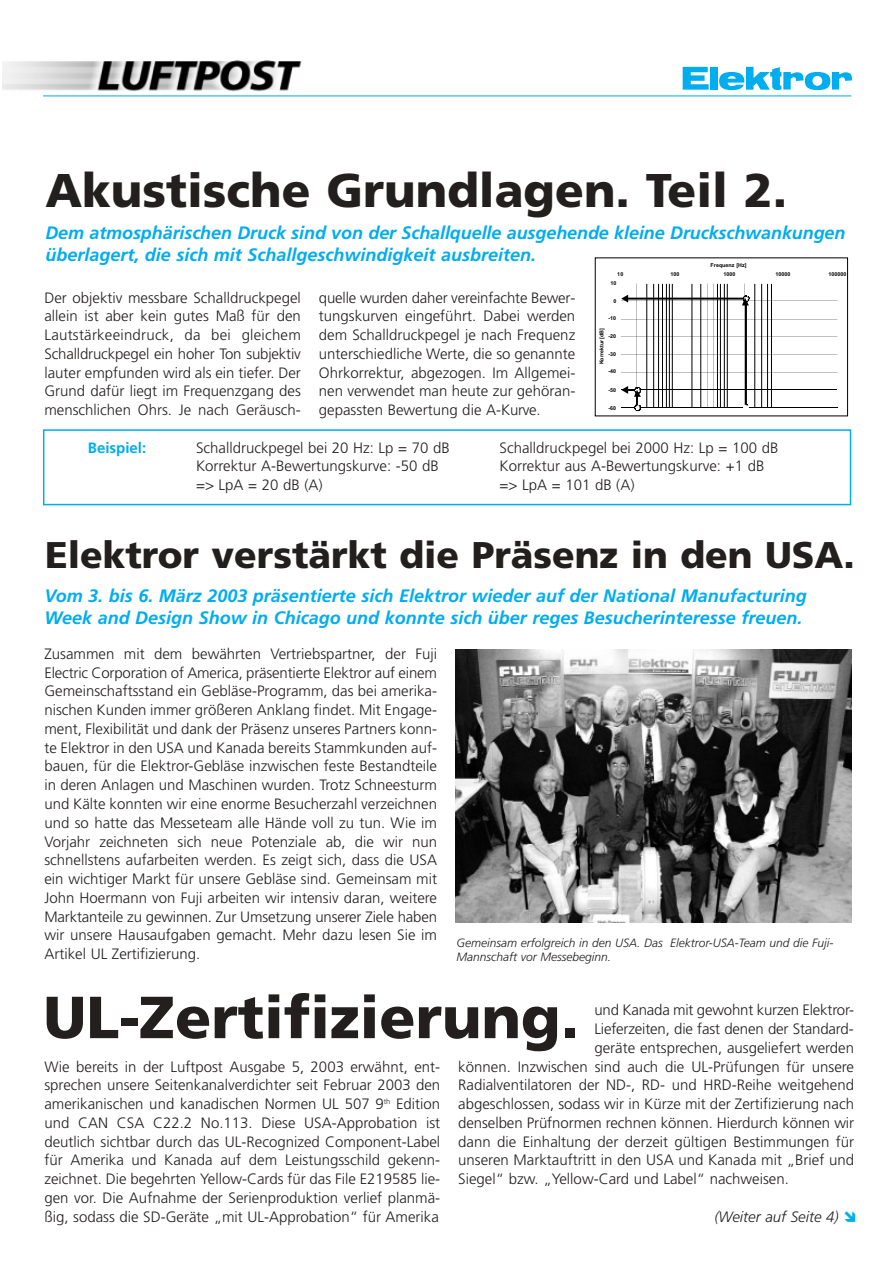
<style>
.page{position:relative;width:893px;height:1262px;background:#fff}
.page>*{position:absolute;margin:0;border:0;box-sizing:border-box;transform-origin:0 0}
.t1{font:900 59.25px "Frutiger";color:#231f1f}
.t2{font:900 47.25px "Frutiger";color:#231f1f}
.t3{font:900 37.2px "Frutiger";color:#231f1f}
.t4{font:italic 700 18px/21.6px "Frutiger";color:#00adef}
.t5{font:300 15px/18.8px "Frutiger";color:#231f1f;text-align:justify}
.t6{font:italic 300 15px "Frutiger";color:#231f1f}
.t7{font:700 15px "Frutiger";color:#00adef}
.t8{font:italic 300 12px/14.4px "Frutiger";color:#231f1f}
.t9{font:5.4px "Arial Bold MS";letter-spacing:.005em;color:#000}
</style>
<div class="page">
<img style="left:3px;top:60px;width:301px;height:36px">
<svg style="left:682px;top:67px;width:26px;height:23px"></svg>
<div style="left:710px;top:67px;width:8px;height:23px;background:#00adef"></div>
<svg style="left:719px;top:67px;width:133px;height:23px"></svg>
<hr style="left:43px;top:96px;width:808px;height:1px;background:#00adef">
<svg style="left:621px;top:295px;width:128px;height:115px"></svg>
<div style="left:43px;top:429px;width:808px;height:76px;border:2px solid #00adef"></div>
<img style="left:455px;top:649px;width:396px;height:274px">
<h2 class="t2" style="left:45px;top:172px;width:743px">Akustische Grundlagen. Teil 2.</h2>
<p class="t4" style="left:45px;top:224px;width:801px">Dem atmosphärischen Druck sind von der Schallquelle ausgehende kleine Druckschwankungen überlagert, die sich mit Schallgeschwindigkeit ausbreiten.</p>
<p class="t9" style="left:710px;top:263px;width:37px">Frequenz [Hz]</p>
<p class="t9" style="left:617px;top:272px;width:7px">10</p>
<p class="t9" style="left:670px;top:272px;width:10px">100</p>
<p class="t9" style="left:723px;top:272px;width:13px">1000</p>
<p class="t9" style="left:775px;top:272px;width:16px">10000</p>
<p class="t9" style="left:828px;top:272px;width:19px">100000</p>
<p class="t9" style="left:610px;top:281px;width:7px">10</p>
<p class="t5" style="left:44px;top:289px;width:258px">Der objektiv messbare Schalldruckpegel allein ist aber kein gutes Maß für den Lautstärkeeindruck, da bei gleichem Schalldruckpegel ein hoher Ton subjektiv lauter empfunden wird als ein tiefer. Der Grund dafür liegt im Frequenzgang des menschlichen Ohrs. Je nach Geräusch-</p>
<p class="t5" style="left:319px;top:289px;width:258px">quelle wurden daher vereinfachte Bewer&shy;tungskurven eingeführt. Dabei werden dem Schalldruckpegel je nach Frequenz unterschiedliche Werte, die so genannte Ohrkorrektur, abgezogen. Im Allgemei&shy;nen verwendet man heute zur gehöran&shy;gepassten Bewertung die A-Kurve.</p>
<p class="t7" style="left:88px;top:441px;width:60px">Beispiel:</p>
<p class="t5" style="left:196px;top:439px;width:255px;text-align:left">Schalldruckpegel bei 20 Hz: Lp = 70 dB<br>Korrektur A-Bewertungskurve: -50 dB =&gt; LpA = 20 dB (A)</p>
<p class="t5" style="left:499px;top:439px;width:280px;text-align:left">Schalldruckpegel bei 2000 Hz: Lp = 100 dB<br>Korrektur aus A-Bewertungskurve: +1 dB =&gt; LpA = 101 dB (A)</p>
<p class="t9" style="left:613px;top:299px;width:4px">0</p>
<p class="t9" style="left:608px;top:316px;width:9px">-10</p>
<p class="t9" style="left:599px;top:364px;width:38px;rotate:-90deg">Korrektur [dB]</p>
<p class="t9" style="left:608px;top:334px;width:9px">-20</p>
<p class="t9" style="left:608px;top:352px;width:9px">-30</p>
<p class="t9" style="left:608px;top:369px;width:9px">-40</p>
<p class="t9" style="left:608px;top:388px;width:9px">-50</p>
<p class="t9" style="left:608px;top:406px;width:9px">-60</p>
<h3 class="t3" style="left:45px;top:540px;width:811px">Elektror verstärkt die Präsenz in den USA.</h3>
<p class="t4" style="left:44px;top:586px;width:763px">Vom 3. bis 6. März 2003 präsentierte sich Elektror wieder auf der National Manufacturing<br>Week and Design Show in Chicago und konnte sich über reges Besucherinteresse freuen.</p>
<p class="t5" style="left:44px;top:645px;width:394px">Zusammen mit dem bewährten Vertriebspartner, der Fuji Electric Corporation of America, präsentierte Elektror auf einem Gemeinschaftsstand ein Gebläse-Programm, das bei amerika&shy;nischen Kunden immer größeren Anklang findet. Mit Engage&shy;ment, Flexibilität und dank der Präsenz unseres Partners konn&shy;te Elektror in den USA und Kanada bereits Stammkunden auf&shy;bauen, für die Elektror-Gebläse inzwischen feste Bestandteile in deren Anlagen und Maschinen wurden. Trotz Schneesturm und Kälte konnten wir eine enorme Besucherzahl verzeichnen und so hatte das Messeteam alle Hände voll zu tun. Wie im Vorjahr zeichneten sich neue Potenziale ab, die wir nun schnellstens aufarbeiten werden. Es zeigt sich, dass die USA ein wichtiger Markt für unsere Gebläse sind. Gemeinsam mit John Hoermann von Fuji arbeiten wir intensiv daran, weitere Marktanteile zu gewinnen. Zur Umsetzung unserer Ziele haben wir unsere Hausaufgaben gemacht. Mehr dazu lesen Sie im Artikel UL Zertifizierung.</p>
<p class="t8" style="left:456px;top:936px;width:378px">Gemeinsam erfolgreich in den USA. Das Elektror-USA-Team und die Fuji-<br>Mannschaft vor Messebeginn.</p>
<h1 class="t1" style="left:43px;top:993px;width:537px">UL-Zertifizierung.</h1>
<p class="t5" style="left:594px;top:1002px;width:261px">und Kanada mit gewohnt kurzen Elektror-</p>
<p class="t5" style="left:594px;top:1020px;width:261px">Lieferzeiten, die fast denen der Standard-</p>
<p class="t5" style="left:594px;top:1039px;width:261px">geräte entsprechen, ausgeliefert werden</p>
<p class="t5" style="left:458px;top:1058px;width:397px">können. Inzwischen sind auch die UL-Prüfungen für unsere</p>
<p class="t5" style="left:458px;top:1077px;width:397px">Radialventilatoren der ND-, RD- und HRD-Reihe weitgehend</p>
<p class="t5" style="left:458px;top:1095px;width:397px">abgeschlossen, sodass wir in Kürze mit der Zertifizierung nach</p>
<p class="t5" style="left:458px;top:1114px;width:397px">denselben Prüfnormen rechnen können. Hierdurch können wir</p>
<p class="t5" style="left:458px;top:1133px;width:397px">dann die Einhaltung der derzeit gültigen Bestimmungen für</p>
<p class="t5" style="left:458px;top:1152px;width:397px">unseren Marktauftritt in den USA und Kanada mit „Brief und</p>
<p class="t5" style="left:458px;top:1170px;width:332px">Siegel“ bzw. „Yellow-Card und Label“ nachweisen.</p>
<p class="t5" style="left:44px;top:1058px;width:397px">Wie bereits in der Luftpost Ausgabe 5, 2003 erwähnt, ent&shy;sprechen unsere Seitenkanalverdichter seit Februar 2003 den amerikanischen und kanadischen Normen UL 507 9<sup>th</sup> Edition und CAN CSA C22.2 No.113. Diese USA-Approbation ist deutlich sichtbar durch das UL-Recognized Component-Label für Amerika und Kanada auf dem Leistungsschild gekenn&shy;zeichnet. Die begehrten Yellow-Cards für das File E219585 lie&shy;gen vor. Die Aufnahme der Serienproduktion verlief planmä&shy;ßig, sodass die SD-Geräte „mit UL-Approbation“ für Amerika</p>
<p class="t6" style="left:714px;top:1210px;width:126px">(Weiter auf Seite 4)</p>
</div>
